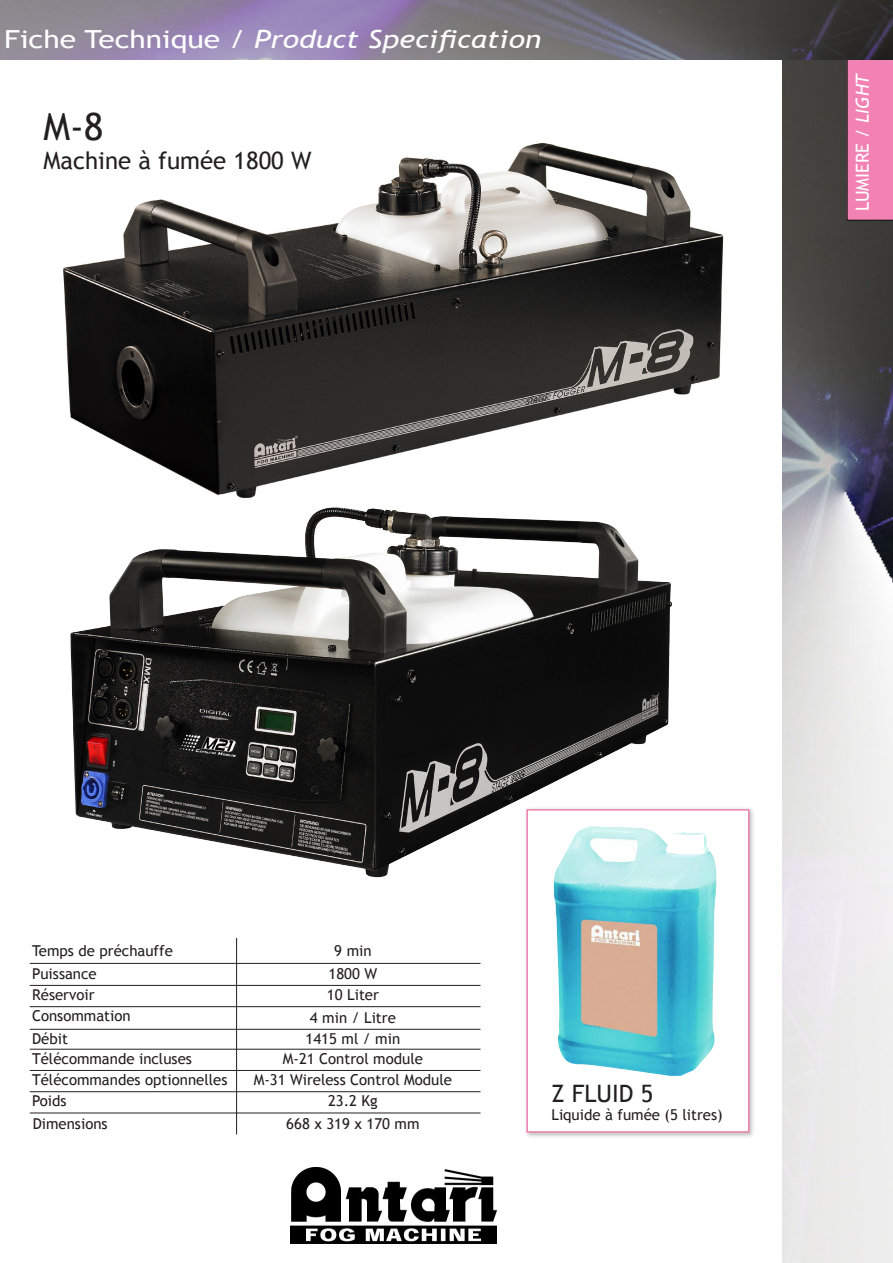
<style>
.page{position:relative;width:893px;height:1263px;background:#fff}
.page>*{position:absolute;margin:0;border:0;box-sizing:border-box;transform-origin:0 0}
.t1{font:37.5px "Trebuchet MS";color:#231f20}
.t2{font:italic 24.9px "Trebuchet MS";color:#fff;scale:1.2 1}
.t3{font:24px "Trebuchet MS";color:#231f20}
.t4{font:18px "Trebuchet MS";color:#fff}
.t5{font:15px "Trebuchet MS";color:#231f20}
.s1{font-style:normal}
.s2{font-style:italic}
</style>
<div class="page">
<img style="left:782px;top:60px;width:111px;height:1203px">
<div style="left:846px;top:60px;width:47px;height:161px;background:#f282b3"></div>
<img style="left:0;top:0;width:893px;height:60px">
<hr style="left:30px;top:1091px;width:450px;height:1px;background:#231f20">
<hr style="left:30px;top:1112px;width:450px;height:1px;background:#231f20">
<hr style="left:30px;top:1070px;width:450px;height:1px;background:#231f20">
<hr style="left:30px;top:1049px;width:450px;height:1px;background:#231f20">
<hr style="left:30px;top:1006px;width:450px;height:1px;background:#231f20">
<hr style="left:30px;top:1029px;width:450px;height:1px;background:#231f20">
<hr style="left:30px;top:985px;width:450px;height:1px;background:#231f20">
<hr style="left:236px;top:938px;width:1px;height:196px;background:#231f20">
<hr style="left:30px;top:963px;width:450px;height:1px;background:#231f20">
<div style="left:524px;top:806px;width:231px;height:333px;background:#231f20;opacity:.3"></div>
<div style="left:526px;top:809px;width:223px;height:324px;background:#fff;border:2px solid #ed82af"></div>
<img style="left:291px;top:1168px;width:205px;height:76px">
<img style="left:556px;top:851px;width:161px;height:225px">
<img style="left:63px;top:142px;width:661px;height:298px">
<img style="left:70px;top:440px;width:639px;height:473px">
<p class="t2" style="left:4px;top:24px;width:449px"><span class="s1">Fiche Technique /</span> Product Specification</p>
<p class="t1" style="left:44px;top:104px;width:61px">M-8</p>
<p class="t3" style="left:44px;top:146px;width:269px">Machine à fumée 1800 W</p>
<p class="t4" style="left:852px;top:211px;width:140px;rotate:-90deg">LUMIERE / <span class="s2">LIGHT</span></p>
<p class="t5" style="left:32px;top:942px;width:142px">Temps de préchauffe</p>
<p class="t5" style="left:32px;top:964px;width:66px">Puissance</p>
<p class="t5" style="left:334px;top:942px;width:39px">9 min</p>
<p class="t5" style="left:329px;top:964px;width:50px">1800 W</p>
<p class="t5" style="left:32px;top:986px;width:64px">Réservoir</p>
<p class="t5" style="left:327px;top:986px;width:54px">10 Liter</p>
<p class="t5" style="left:310px;top:1009px;width:87px">4 min / Litre</p>
<p class="t5" style="left:306px;top:1030px;width:96px">1415 ml / min</p>
<p class="t5" style="left:32px;top:1007px;width:100px">Consommation</p>
<p class="t5" style="left:32px;top:1030px;width:37px">Débit</p>
<p class="t5" style="left:32px;top:1049px;width:161px">Télécommande incluses</p>
<p class="t5" style="left:283px;top:1049px;width:142px">M-21 Control module</p>
<p class="t5" style="left:32px;top:1071px;width:197px">Télécommandes optionnelles</p>
<p class="t5" style="left:254px;top:1071px;width:200px">M-31 Wireless Control Module</p>
<p class="t5" style="left:32px;top:1092px;width:36px">Poids</p>
<p class="t5" style="left:33px;top:1114px;width:76px">Dimensions</p>
<p class="t5" style="left:328px;top:1092px;width:51px">23.2 Kg</p>
<p class="t5" style="left:286px;top:1114px;width:135px">668 x 319 x 170 mm</p>
<p class="t3" style="left:551px;top:1080px;width:103px">Z FLUID 5</p>
<p class="t5" style="left:551px;top:1106px;width:173px">Liquide à fumée (5 litres)</p>
</div>
